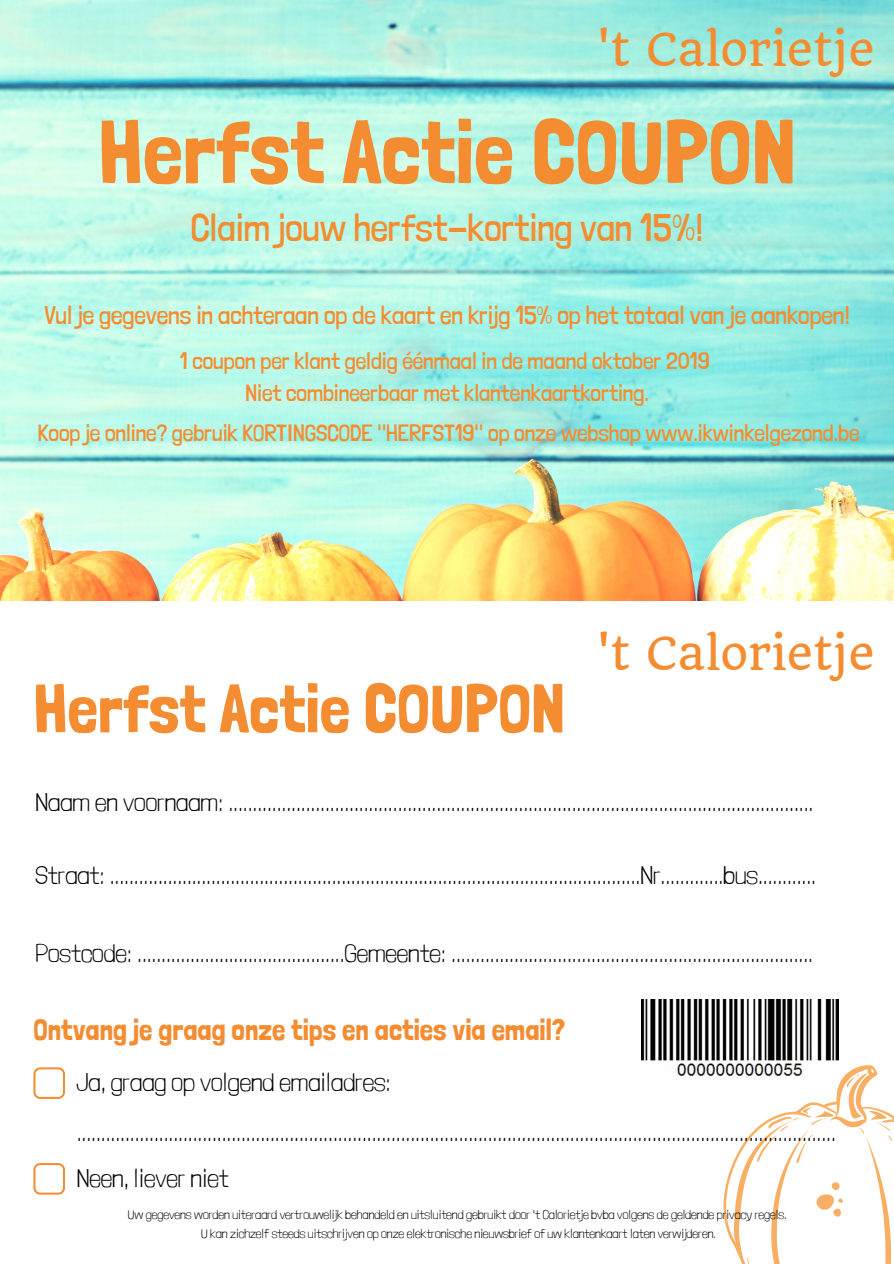
<style>
.page{position:relative;width:894px;height:1264px;background:#fff}
.page>*{position:absolute;margin:0;border:0;box-sizing:border-box;transform-origin:0 0}
.t1{font:89.4px "Londrina Solid";color:#f48d31}
.t2{font:68.1px "Londrina Solid";color:#f48d31}
.t3{font:44.7px "Quando";color:#f48d31}
.t4{font:300 38.4px "Londrina Solid";color:#f48d31}
.t5{font:29.85px "Londrina Solid";color:#f48d31}
.t6{font:100 25.5px/49.5px "Londrina Solid";color:#000}
.t7{font:300 25.5px "Londrina Solid";color:#f48d31}
.t8{font:300 23.4px/32px "Londrina Solid";color:#f48d31;text-align:center}
.t9{font:100 12.75px/19.2px "Londrina Solid";color:#000;text-align:center}
</style>
<div class="page">
<img style="left:0;top:0;width:893px;height:601px">
<svg style="left:723px;top:1065px;width:171px;height:198px"></svg>
<svg style="left:33px;top:1067px;width:32px;height:31px"></svg>
<svg style="left:33px;top:1163px;width:32px;height:31px"></svg>
<img style="left:641px;top:999px;width:197px;height:80px">
<h3 class="t3" style="left:596px;top:22px;width:279px">'t Calorietje</h3>
<h1 class="t1" style="left:98px;top:99px;width:699px">Herfst Actie COUPON</h1>
<h3 class="t4" style="left:191px;top:205px;width:514px">Claim jouw herfst-korting van 15%!</h3>
<p class="t7" style="left:44px;top:300px;width:806px">Vul je gegevens in achteraan op de kaart en krijg 15% op het totaal van je aankopen!</p>
<p class="t8" style="left:180px;top:344px;width:531px">1 coupon per klant geldig éénmaal in de maand oktober 2019<br>Niet combineerbaar met klantenkaartkorting.</p>
<p class="t8" style="left:38px;top:417px;width:822px">Koop je online? gebruik KORTINGSCODE "HERFST19" op onze webshop www.ikwinkelgezond.be</p>
<h2 class="t2" style="left:33px;top:668px;width:533px">Herfst Actie COUPON</h2>
<h3 class="t3" style="left:596px;top:625px;width:279px">'t Calorietje</h3>
<p class="t6" style="left:36px;top:776px;width:779px">Naam en voornaam: .........................................................................................................................</p>
<p class="t6" style="left:36px;top:850px;width:781px">Straat: ..............................................................................................................Nr.............bus............</p>
<p class="t6" style="left:36px;top:928px;width:778px">Postcode: ...........................................Gemeente: ...........................................................................</p>
<p class="t5" style="left:33px;top:1012px;width:533px">Ontvang je graag onze tips en acties via email?</p>
<p class="t6" style="left:77px;top:1057px;width:760px">Ja, graag op volgend emailadres: .............................................................................................................................................................</p>
<p class="t6" style="left:77px;top:1153px;width:153px">Neen, liever niet</p>
<p class="t9" style="left:128px;top:1204px;width:660px">Uw gegevens worden uiteraard vertrouwelijk behandeld en uitsluitend gebruikt door 't Calorietje bvba volgens de geldende privacy regels.<br>U kan zichzelf steeds uitschrijven op onze elektronische nieuwsbrief of uw klantenkaart laten verwijderen.</p>
</div>
